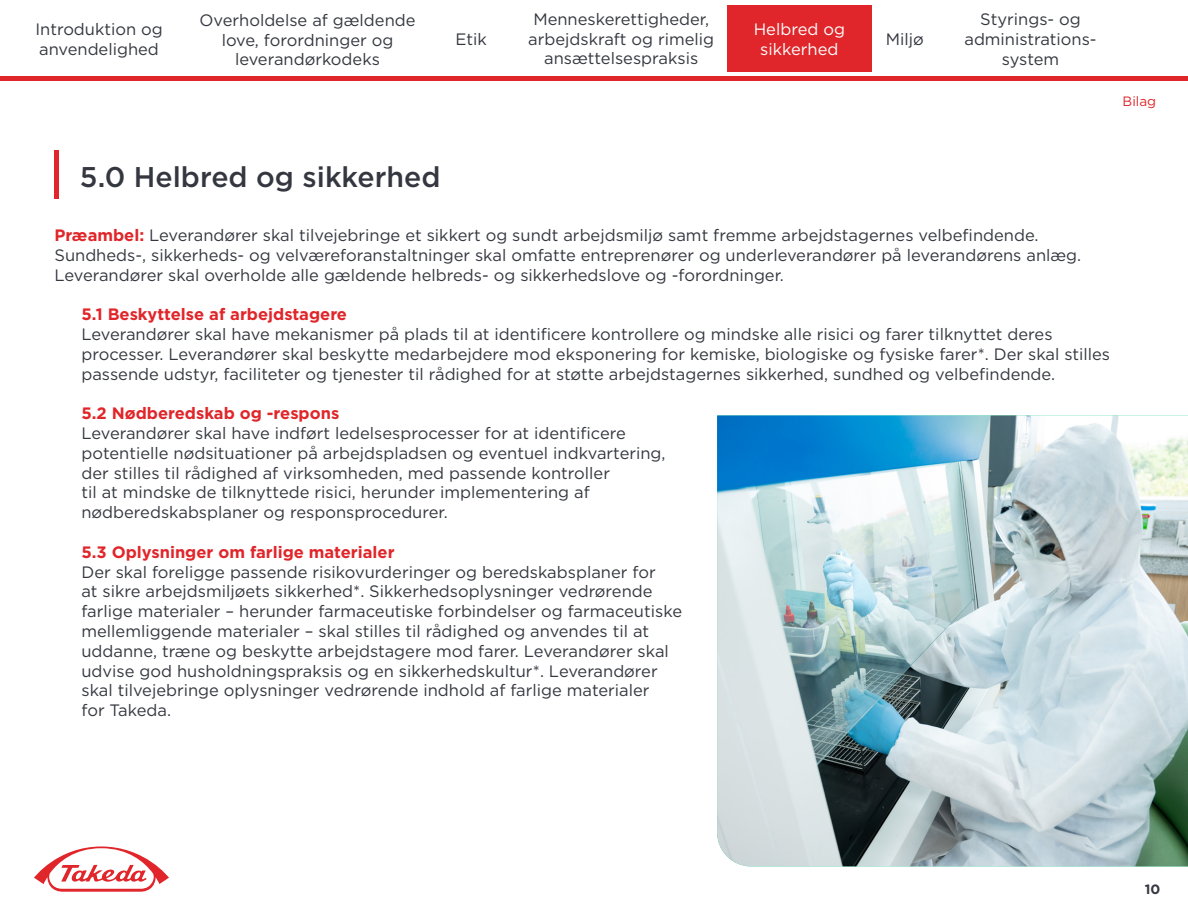
<style>
.page{position:relative;width:1188px;height:918px;background:#fff}
.page>*{position:absolute;margin:0;border:0;box-sizing:border-box;transform-origin:0 0}
.t1{font:500 28.5px "Gotham";color:#34373f}
.t2{font:16.5px/19.8px "Gotham";color:#34373f}
.t3{font:700 16.5px "Gotham";color:#e0262a}
.t4{font:16.5px/19.8px "Gotham";color:#fff;text-align:center}
.t5{font:13.5px "Gotham";color:#e02629}
.t6{font:700 13.5px "Gotham";color:#34373f}
.s1{font-weight:700;color:#e0262a}
</style>
<div class="page">
<div style="left:727px;top:5px;width:145px;height:67px;background:#e0262a"></div>
<svg style="left:34px;top:846px;width:135px;height:46px"></svg>
<hr style="left:0;top:77px;width:1188px;height:4px;background:#e0262a">
<div style="left:54px;top:150px;width:5px;height:49px;background:#e0262a"></div>
<img style="left:717px;top:416px;width:471px;height:450px">
<p class="t2" style="left:35px;top:19px;width:129px">Introduktion og anvendelighed</p>
<p class="t2" style="left:200px;top:10px;width:218px;text-align:center">Overholdelse af gældende love, forordninger og leverandørkodeks</p>
<p class="t2" style="left:455px;top:29px;width:33px">Etik</p>
<p class="t2" style="left:528px;top:9px;width:188px;text-align:center">Menneskerettigheder, arbejdskraft og rimelig ansættelsespraksis</p>
<p class="t4" style="left:754px;top:19px;width:93px">Helbred og sikkerhed</p>
<p class="t2" style="left:886px;top:29px;width:39px">Miljø</p>
<p class="t2" style="left:964px;top:9px;width:134px;text-align:center">Styrings- og administrations&shy;system</p>
<p class="t5" style="left:1123px;top:92px;width:35px">Bilag</p>
<h1 class="t1" style="left:80px;top:158px;width:362px">5.0 Helbred og sikkerhed</h1>
<p class="t2" style="left:54px;top:225px;width:1028px"><span class="s1">Præambel:</span> Leverandører skal tilvejebringe et sikkert og sundt arbejdsmiljø samt fremme arbejdstagernes velbefindende.<br>Sundheds-, sikkerheds- og velværeforanstaltninger skal omfatte entreprenører og underleverandører på leverandørens anlæg.<br>Leverandører skal overholde alle gældende helbreds- og sikkerhedslove og -forordninger.</p>
<p class="t3" style="left:81px;top:303px;width:267px">5.1 Beskyttelse af arbejdstagere</p>
<p class="t2" style="left:81px;top:324px;width:1030px">Leverandører skal have mekanismer på plads til at identificere kontrollere og mindske alle risici og farer tilknyttet deres processer. Leverandører skal beskytte medarbejdere mod eksponering for kemiske, biologiske og fysiske farer*. Der skal stilles passende udstyr, faciliteter og tjenester til rådighed for at støtte arbejdstagernes sikkerhed, sundhed og velbefindende.</p>
<p class="t3" style="left:81px;top:402px;width:259px">5.2 Nødberedskab og -respons</p>
<p class="t2" style="left:81px;top:423px;width:586px">Leverandører skal have indført ledelsesprocesser for at identificere potentielle nødsituationer på arbejdspladsen og eventuel indkvartering, der stilles til rådighed af virksomheden, med passende kontroller<br>til at mindske de tilknyttede risici, herunder implementering af nødberedskabsplaner og responsprocedurer.</p>
<p class="t3" style="left:81px;top:541px;width:315px">5.3 Oplysninger om farlige materialer</p>
<p class="t2" style="left:81px;top:561px;width:602px">Der skal foreligge passende risikovurderinger og beredskabsplaner for<br>at sikre arbejdsmiljøets sikkerhed*. Sikkerhedsoplysninger vedrørende farlige materialer – herunder farmaceutiske forbindelser og farmaceutiske mellemliggende materialer – skal stilles til rådighed og anvendes til at uddanne, træne og beskytte arbejdstagere mod farer. Leverandører skal udvise god husholdningspraksis og en sikkerhedskultur*. Leverandører skal tilvejebringe oplysninger vedrørende indhold af farlige materialer<br>for Takeda.</p>
<p class="t6" style="left:1145px;top:880px;width:17px">10</p>
</div>
